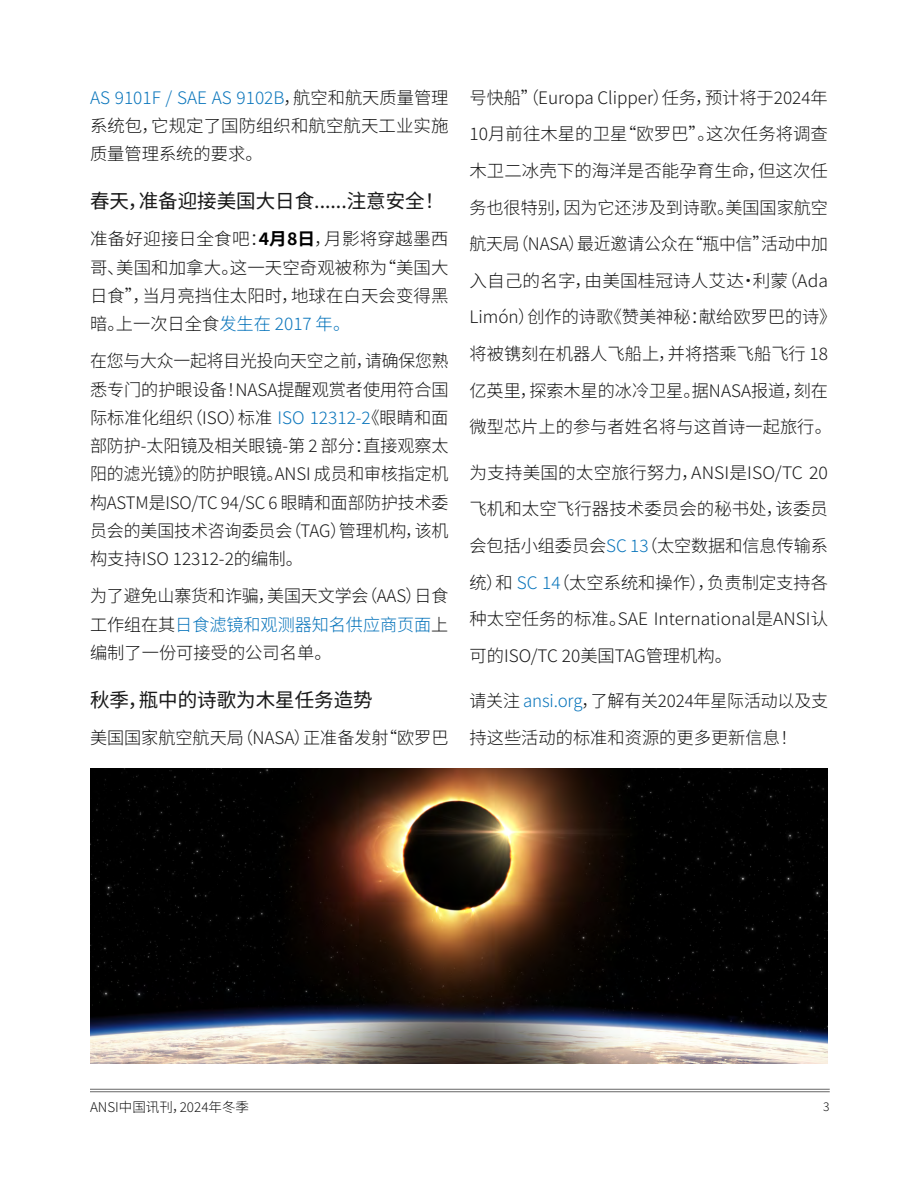
<style>
.page{position:relative;width:918px;height:1188px;background:#fff}
.page>*{position:absolute;margin:0;border:0;box-sizing:border-box;transform-origin:0 0}
.t1{font:100 19.5px "Noto Sans SC";color:#1a1a1a}
.t2{font:100 17.25px/36.6px "Noto Sans SC";color:#1a1a1a;text-align:justify}
.t3{font:100 13.5px "Noto Sans SC";color:#1a1a1a}
.t4{font:100 12px "Noto Sans SC";color:#1a1a1a}
.s1{color:#0b76bc}
.s2{color:#000}
</style>
<div class="page">
<hr style="left:90px;top:1089px;width:740px;height:1px;background:#666">
<hr style="left:90px;top:1091px;width:740px;height:1px;background:#666">
<img style="left:90px;top:768px;width:738px;height:296px">
<p class="t2" style="left:90px;top:84px;width:360px;line-height:28.2px"><span class="s1">AS 9101F / SAE AS 9102B</span>，航空和航天质量管理系统包，它规定了国防组织和航空航天工业实施质量管理系统的要求。</p>
<p class="t1" style="left:90px;top:190px;width:356px">春天，准备迎接美国大日食......注意安全！</p>
<p class="t2" style="left:90px;top:225px;width:360px;line-height:28.2px">准备好迎接日全食吧：<span class="s2">4月8日</span>，月影将穿越墨西哥、美国和加拿大。这一天空奇观被称为“美国大日食”，当月亮挡住太阳时，地球在白天会变得黑暗。上一次日全食<span class="s1">发生在 2017 年。</span></p>
<p class="t2" style="left:90px;top:347px;width:360px;line-height:28.2px">在您与大众一起将目光投向天空之前，请确保您熟悉专门的护眼设备！NASA提醒观赏者使用符合国际标准化组织（ISO）标准 <span class="s1">ISO 12312-2</span>《眼睛和面部防护-太阳镜及相关眼镜-第 2 部分：直接观察太阳的滤光镜》的防护眼镜。ANSI 成员和审核指定机构ASTM是ISO/TC 94/SC 6 眼睛和面部防护技术委员会的美国技术咨询委员会（TAG）管理机构，该机构支持ISO 12312-2的编制。</p>
<p class="t2" style="left:90px;top:582px;width:360px;line-height:28.2px">为了避免山寨货和诈骗，美国天文学会（AAS）日食工作组在其<span class="s1">日食滤镜和观测器知名供应商页面</span>上编制了一份可接受的公司名单。</p>
<p class="t1" style="left:90px;top:689px;width:284px">秋季，瓶中的诗歌为木星任务造势</p>
<p class="t2" style="left:90px;top:720px;width:360px">美国国家航空航天局（NASA）正准备发射“欧罗巴</p>
<p class="t2" style="left:470px;top:79px;width:368px;text-align:left">号快船”（Europa Clipper）任务，预计将于2024年<br>10月前往木星的卫星“欧罗巴”。这次任务将调查木卫二冰壳下的海洋是否能孕育生命，但这次任务也很特别，因为它还涉及到诗歌。美国国家航空航天局（NASA）最近邀请公众在“瓶中信”活动中加入自己的名字，由美国桂冠诗人艾达·利蒙（Ada<br>Limón）创作的诗歌《赞美神秘：献给欧罗巴的诗》将被镌刻在机器人飞船上，并将搭乘飞船飞行 18亿英里，探索木星的冰冷卫星。据NASA报道，刻在微型芯片上的参与者姓名将与这首诗一起旅行。</p>
<p class="t2" style="left:470px;top:455px;width:360px">为支持美国的太空旅行努力，ANSI是ISO/TC 20飞机和太空飞行器技术委员会的秘书处，该委员会包括小组委员会<span class="s1">SC 13</span>（太空数据和信息传输系统）和 <span class="s1">SC 14</span>（太空系统和操作），负责制定支持各种太空任务的标准。SAE International是ANSI认可的ISO/TC 20美国TAG管理机构。</p>
<p class="t2" style="left:470px;top:683px;width:360px">请关注 <span class="s1">ansi.org</span>，了解有关2024年星际活动以及支持这些活动的标准和资源的更多更新信息！</p>
<p class="t3" style="left:90px;top:1100px;width:161px">ANSI中国讯刊，2024年冬季</p>
<p class="t4" style="left:823px;top:1100px;width:8px">3</p>
</div>
